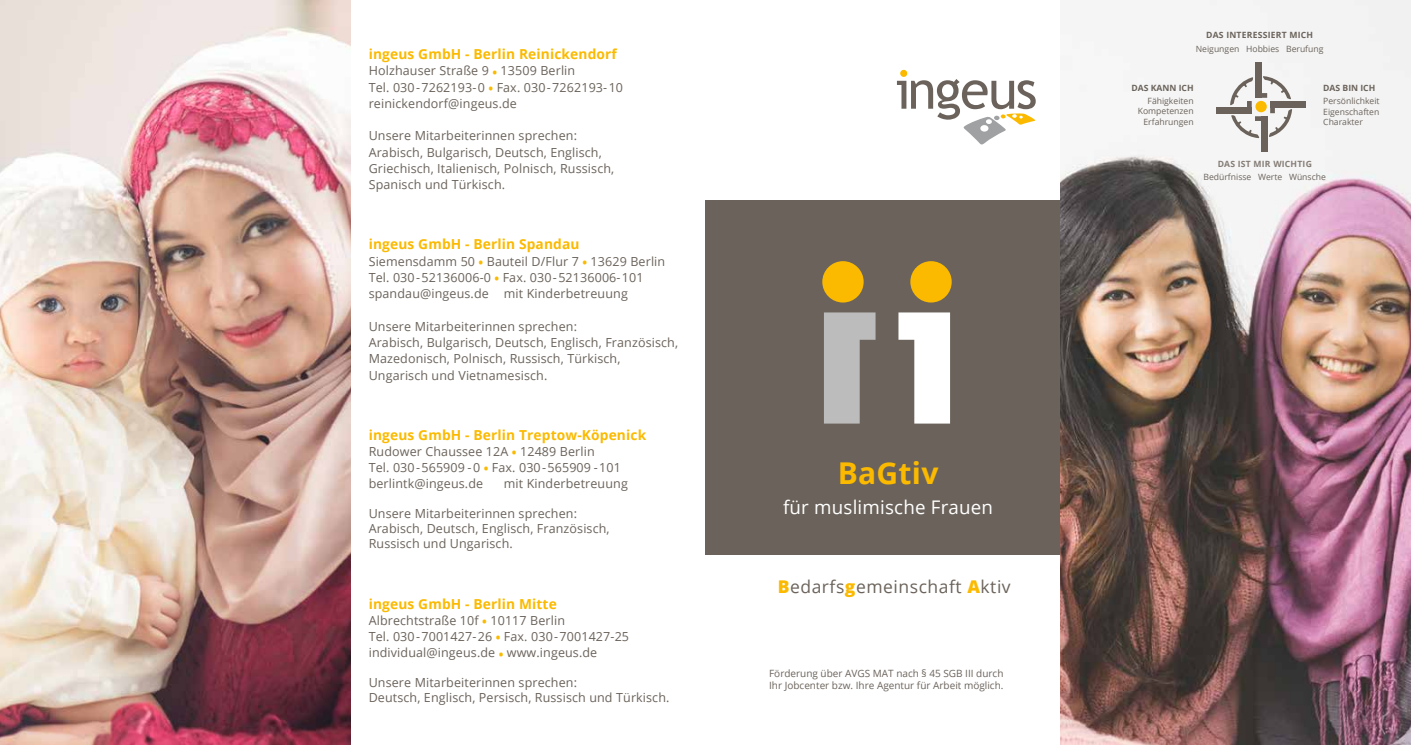
<style>
.page{position:relative;width:1411px;height:745px;background:#fff}
.page>*{position:absolute;margin:0;border:0;box-sizing:border-box;transform-origin:0 0}
.t1{font:700 30px "Open Sans";letter-spacing:.01em;color:#fbba00}
.t2{font:18.75px "Open Sans";letter-spacing:.01em;color:#fff}
.t3{font:17.5px "Open Sans";letter-spacing:.03em;color:#6b635b}
.t4{font:700 13.75px "Open Sans";letter-spacing:.01em;color:#fbba00}
.t5{font:12.5px/16.2px "Open Sans";letter-spacing:.01em;color:#6b635b}
.t6{font:10px/12px "Open Sans";color:#6b635b}
.t7{font:8.62px/10.5px "Open Sans";color:#6b635b;text-align:right}
.t8{font:700 8.62px "Open Sans";color:#6b635b}
.t9{font:700 8.62px "Open Sans";letter-spacing:.025em;color:#6b635b}
.t10{font:700 8.62px "Open Sans";letter-spacing:.025em;color:#847c75}
.s1{font-weight:700;color:#fbba00}
.s2{font-weight:800;color:#fbba00}
</style>
<div class="page">
<img style="left:1059px;top:0;width:351px;height:744px">
<img style="left:0;top:0;width:351px;height:744px">
<div style="left:705px;top:200px;width:354px;height:354px;background:#6b635b"></div>
<div style="left:900px;top:70px;width:7px;height:7px;background:#fbba00;border-radius:50%"></div>
<svg style="left:896px;top:79px;width:139px;height:65px"></svg>
<div style="left:1215px;top:107px;width:36px;height:6px;background:#f5f5f5"></div>
<div style="left:1260px;top:116px;width:7px;height:36px;background:#6b635b"></div>
<svg style="left:1216px;top:62px;width:89px;height:89px"></svg>
<div style="left:1255px;top:101px;width:11px;height:11px;background:#fbba00;border-radius:50%"></div>
<svg style="left:898px;top:312px;width:52px;height:111px"></svg>
<div style="left:910px;top:261px;width:41px;height:41px;background:#fbba00;border-radius:50%"></div>
<svg style="left:824px;top:312px;width:51px;height:111px"></svg>
<div style="left:822px;top:261px;width:41px;height:41px;background:#fbba00;border-radius:50%"></div>
<p class="t4" style="left:369px;top:44px;width:250px">ingeus GmbH - Berlin Reinickendorf</p>
<p class="t5" style="left:369px;top:62px;width:256px">Holzhauser Straße 9 <span class="s1">•</span> 13509 Berlin<br>Tel. 030-7262193-0 <span class="s1">•</span> Fax. 030-7262193-10 reinickendorf@ingeus.de</p>
<p class="t5" style="left:369px;top:127px;width:247px">Unsere Mitarbeiterinnen sprechen:<br>Arabisch, Bulgarisch, Deutsch, Englisch, Griechisch, Italienisch, Polnisch, Russisch, Spanisch und Türkisch.</p>
<p class="t4" style="left:369px;top:234px;width:212px">ingeus GmbH - Berlin Spandau</p>
<p class="t5" style="left:369px;top:252px;width:298px">Siemensdamm 50 <span class="s1">•</span> Bauteil D/Flur 7 <span class="s1">•</span> 13629 Berlin<br>Tel. 030-52136006-0 <span class="s1">•</span> Fax. 030-52136006-101 spandau@ingeus.de mit Kinderbetreuung</p>
<p class="t5" style="left:369px;top:317px;width:311px">Unsere Mitarbeiterinnen sprechen:<br>Arabisch, Bulgarisch, Deutsch, Englisch, Französisch, Mazedonisch, Polnisch, Russisch, Türkisch, Ungarisch und Vietnamesisch.</p>
<p class="t4" style="left:369px;top:424px;width:279px">ingeus GmbH - Berlin Treptow-Köpenick</p>
<p class="t5" style="left:369px;top:442px;width:253px">Rudower Chaussee 12A <span class="s1">•</span> 12489 Berlin<br>Tel. 030-565909 -0 <span class="s1">•</span> Fax. 030-565909 -101 berlintk@ingeus.de</p>
<p class="t5" style="left:504px;top:475px;width:126px">mit Kinderbetreuung</p>
<p class="t5" style="left:369px;top:505px;width:242px;line-height:15px">Unsere Mitarbeiterinnen sprechen:<br>Arabisch, Deutsch, Englisch, Französisch,<br>Russisch und Ungarisch.</p>
<p class="t4" style="left:369px;top:593px;width:190px">ingeus GmbH - Berlin Mitte</p>
<p class="t5" style="left:369px;top:611px;width:262px">Albrechtstraße 10f <span class="s1">•</span> 10117 Berlin<br>Tel. 030-7001427-26 <span class="s1">•</span> Fax. 030-7001427-25 individual@ingeus.de <span class="s1">•</span> www.ingeus.de</p>
<p class="t5" style="left:369px;top:674px;width:302px;line-height:15px">Unsere Mitarbeiterinnen sprechen:<br>Deutsch, Englisch, Persisch, Russisch und Türkisch.</p>
<h1 class="t1" style="left:837px;top:451px;width:102px">BaGtiv</h1>
<h2 class="t2" style="left:783px;top:494px;width:211px">für muslimische Frauen</h2>
<h3 class="t3" style="left:777px;top:574px;width:234px"><span class="s2">B</span>edarfs<span class="s2">g</span>emeinschaft <span class="s2">A</span>ktiv</h3>
<p class="t6" style="left:769px;top:667px;width:236px">Förderung über AVGS MAT nach § 45 SGB III durch<br>Ihr Jobcenter bzw. Ihre Agentur für Arbeit möglich.</p>
<p class="t9" style="left:1206px;top:29px;width:108px">DAS INTERESSIERT MICH</p>
<p class="t7" style="left:1195px;top:43px;width:129px">Neigungen Hobbies Berufung</p>
<p class="t8" style="left:1131px;top:82px;width:64px">DAS KANN ICH</p>
<p class="t7" style="left:1137px;top:95px;width:57px">Fähigkeiten<br>Kompetenzen<br>Erfahrungen</p>
<p class="t8" style="left:1323px;top:82px;width:54px">DAS BIN ICH</p>
<p class="t7" style="left:1323px;top:95px;width:58px;text-align:justify">Persönlichkeit Eigenschaften Charakter</p>
<p class="t10" style="left:1217px;top:158px;width:96px">DAS IST MIR WICHTIG</p>
<p class="t7" style="left:1203px;top:171px;width:124px">Bedürfnisse Werte Wünsche</p>
</div>
